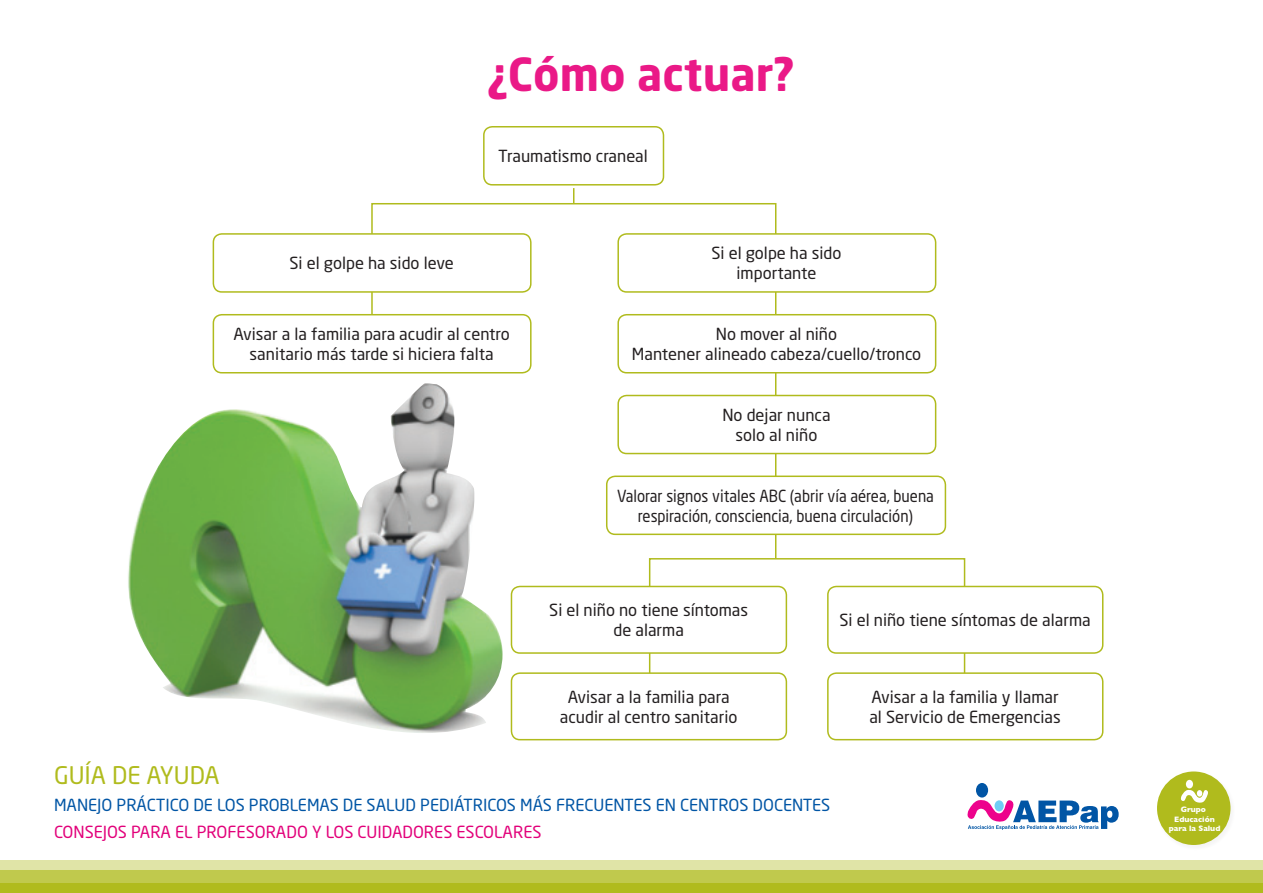
<style>
.page{position:relative;width:1263px;height:893px;background:#fff}
.page>*{position:absolute;margin:0;border:0;box-sizing:border-box;transform-origin:0 0}
._00_LADILLO_1_MAGENT{font:700 45px "Neo Sans Std";color:#ea1987}
.t1{font:24px "Neo Sans Std";color:#b0bb1d}
.t2{font:16.5px/19.8px "Neo Sans Std";color:#231f20;text-align:center}
.t3{font:16.5px/19.8px "Neo Sans Std";color:#231f20;text-align:center;scale:.9 1}
.t4{font:16.5px "Neo Sans Std";color:#0155a5}
.t5{font:16.5px "Neo Sans Std";color:#e2007a}
.t6{font:700 7.95px/9.6px "Gill Sans";color:#fff;text-align:center}
</style>
<div class="page">
<div style="left:0;top:860px;width:1263px;height:33px;background:#e0e4a7"></div>
<div style="left:0;top:870px;width:1263px;height:23px;background:linear-gradient(to right,#c0c94d,#c0c94d)"></div>
<div style="left:0;top:884px;width:1263px;height:9px;background:#b0bb1d"></div>
<div style="left:976px;top:783px;width:12px;height:14px;background:#0155a5;border-radius:50%"></div>
<svg style="left:967px;top:800px;width:152px;height:30px"></svg>
<img style="left:1157px;top:771px;width:74px;height:74px">
<div style="left:1157px;top:771px;width:73px;height:74px;background:#b0bb1d;border-radius:50%"></div>
<div style="left:1186px;top:780px;width:7px;height:8px;background:#fff;border-radius:50%"></div>
<svg style="left:1181px;top:790px;width:27px;height:13px"></svg>
<svg style="left:370px;top:202px;width:407px;height:355px"></svg>
<svg style="left:648px;top:557px;width:318px;height:151px"></svg>
<div style="left:213px;top:234px;width:318px;height:58px;background:#fff;border-radius:9px"></div>
<div style="left:213px;top:233px;width:318px;height:60px;border:2px solid #b0bb1d;border-radius:9px"></div>
<div style="left:213px;top:315px;width:318px;height:58px;background:#fff;border-radius:9px"></div>
<div style="left:213px;top:314px;width:318px;height:59px;border:2px solid #b0bb1d;border-radius:9px"></div>
<div style="left:618px;top:315px;width:318px;height:58px;background:#fff;border-radius:9px"></div>
<div style="left:617px;top:314px;width:319px;height:59px;border:2px solid #b0bb1d;border-radius:9px"></div>
<div style="left:618px;top:395px;width:318px;height:59px;background:#fff;border-radius:9px"></div>
<div style="left:617px;top:395px;width:319px;height:59px;border:2px solid #b0bb1d;border-radius:9px"></div>
<div style="left:607px;top:476px;width:338px;height:58px;background:#fff;border-radius:9px"></div>
<div style="left:606px;top:476px;width:340px;height:59px;border:2px solid #b0bb1d;border-radius:9px"></div>
<div style="left:618px;top:234px;width:318px;height:58px;background:#fff;border-radius:9px"></div>
<div style="left:617px;top:233px;width:319px;height:60px;border:2px solid #b0bb1d;border-radius:9px"></div>
<svg style="left:573px;top:188px;width:1px;height:15px"></svg>
<div style="left:483px;top:126px;width:181px;height:60px;border:2px solid #b0bb1d;border-radius:9px"></div>
<div style="left:511px;top:586px;width:275px;height:67px;background:#fff;border-radius:9px"></div>
<div style="left:511px;top:586px;width:276px;height:68px;border:2px solid #b0bb1d;border-radius:9px"></div>
<div style="left:511px;top:673px;width:275px;height:67px;background:#fff;border-radius:9px"></div>
<div style="left:511px;top:672px;width:276px;height:68px;border:2px solid #b0bb1d;border-radius:9px"></div>
<div style="left:828px;top:586px;width:275px;height:67px;background:#fff;border-radius:9px"></div>
<div style="left:827px;top:586px;width:276px;height:68px;border:2px solid #b0bb1d;border-radius:9px"></div>
<div style="left:828px;top:673px;width:275px;height:67px;background:#fff;border-radius:9px"></div>
<div style="left:827px;top:672px;width:276px;height:68px;border:2px solid #b0bb1d;border-radius:9px"></div>
<img style="left:128px;top:383px;width:375px;height:350px">
<p class="_00_LADILLO_1_MAGENT" style="left:486px;top:46px;width:310px">¿Cómo actuar?</p>
<p class="t2" style="left:290px;top:253px;width:166px">Si el golpe ha sido leve</p>
<p class="t2" style="left:498px;top:146px;width:151px">Traumatismo craneal</p>
<p class="t2" style="left:711px;top:243px;width:132px">Si el golpe ha sido importante</p>
<p class="t2" style="left:233px;top:324px;width:278px">Avisar a la familia para acudir al centro sanitario más tarde si hiciera falta</p>
<p class="t2" style="left:716px;top:324px;width:123px">No mover al niño</p>
<p class="t2" style="left:632px;top:344px;width:291px">Mantener alineado cabeza/cuello/tronco</p>
<p class="t2" style="left:722px;top:405px;width:110px">No dejar nunca solo al niño</p>
<p class="t3" style="left:617px;top:485px;width:354px">Valorar signos vitales ABC (abrir vía aérea, buena respiración, consciencia, buena circulación)</p>
<p class="t2" style="left:549px;top:600px;width:200px">Si el niño no tiene síntomas de alarma</p>
<p class="t2" style="left:839px;top:610px;width:253px">Si el niño tiene síntomas de alarma</p>
<p class="t2" style="left:560px;top:687px;width:179px">Avisar a la familia para acudir al centro sanitario</p>
<p class="t1" style="left:54px;top:760px;width:167px">GUÍA DE AYUDA</p>
<p class="t4" style="left:54px;top:794px;width:778px">MANEJO PRÁCTICO DE LOS PROBLEMAS DE SALUD PEDIÁTRICOS MÁS FRECUENTES EN CENTROS DOCENTES</p>
<p class="t5" style="left:54px;top:821px;width:489px">CONSEJOS PARA EL PROFESORADO Y LOS CUIDADORES ESCOLARES</p>
<p class="t2" style="left:869px;top:687px;width:193px;text-align:left">Avisar a la familia y llamar al Servicio de Emergencias</p>
<p class="t6" style="left:1169px;top:804px;width:53px">Grupo<br>Educación para la Salud</p>
</div>
